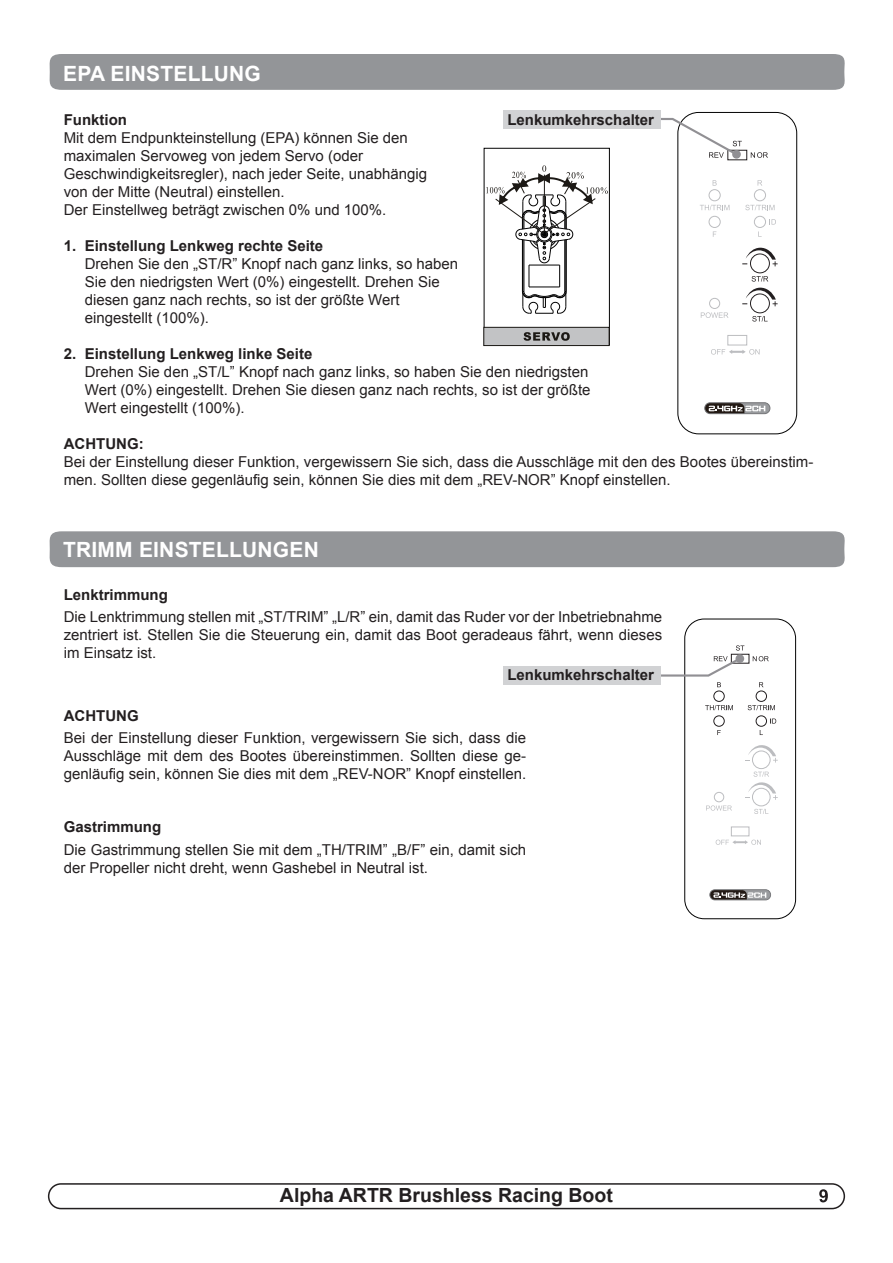
<style>
.page{position:relative;width:893px;height:1263px;background:#fff}
.page>*{position:absolute;margin:0;border:0;box-sizing:border-box;transform-origin:0 0}
.t1{font:700 21px "Arial";letter-spacing:.01em;color:#fff}
.t2{font:700 19.5px "Arial";color:#231f20}
.t3{font:15px/18px "Arial";color:#231f20}
.t4{font:700 15px "Arial";color:#231f20}
</style>
<div class="page">
<div style="left:49px;top:54px;width:796px;height:36px;background:#939598"></div>
<div style="left:49px;top:531px;width:796px;height:36px;background:#939598"></div>
<div style="left:484px;top:327px;width:125px;height:19px;background:#c2c3c5"></div>
<div style="left:484px;top:327px;width:125px;height:19px;border:1px solid #1c1915"></div>
<svg style="left:524px;top:332px;width:46px;height:9px"></svg>
<svg style="left:709px;top:889px;width:62px;height:11px"></svg>
<svg style="left:705px;top:705px;width:28px;height:5px"></svg>
<svg style="left:748px;top:705px;width:27px;height:5px"></svg>
<svg style="left:770px;top:718px;width:6px;height:5px"></svg>
<svg style="left:706px;top:805px;width:26px;height:6px"></svg>
<svg style="left:745px;top:745px;width:33px;height:17px"></svg>
<svg style="left:754px;top:809px;width:14px;height:5px"></svg>
<svg style="left:745px;top:771px;width:33px;height:29px"></svg>
<svg style="left:716px;top:826px;width:45px;height:19px"></svg>
<div style="left:714px;top:792px;width:10px;height:10px;border:1px solid #bcbdc0;border-radius:50%"></div>
<div style="left:756px;top:715px;width:11px;height:11px;border:1px solid #231f20;border-radius:50%"></div>
<div style="left:756px;top:691px;width:11px;height:11px;border:1px solid #231f20;border-radius:50%"></div>
<div style="left:713px;top:691px;width:11px;height:11px;border:1px solid #231f20;border-radius:50%"></div>
<div style="left:684px;top:619px;width:112px;height:300px;border:1px solid #030303;border-radius:19px"></div>
<div style="left:752px;top:751px;width:18px;height:18px;border:1px solid #bcbdc0;border-radius:50%"></div>
<div style="left:752px;top:788px;width:18px;height:18px;border:1px solid #bcbdc0;border-radius:50%"></div>
<div style="left:713px;top:715px;width:11px;height:11px;border:1px solid #231f20;border-radius:50%"></div>
<svg style="left:704px;top:402px;width:66px;height:12px"></svg>
<svg style="left:711px;top:335px;width:49px;height:20px"></svg>
<div style="left:677px;top:112px;width:120px;height:322px;border:1px solid #030303;border-radius:21px"></div>
<svg style="left:486px;top:117px;width:292px;height:205px"></svg>
<div style="left:732px;top:150px;width:9px;height:9px;background:#919094;border-radius:50%"></div>
<svg style="left:545px;top:645px;width:224px;height:42px"></svg>
<div style="left:735px;top:654px;width:9px;height:9px;background:#919094;border-radius:50%"></div>
<div style="left:48px;top:1183px;width:797px;height:26px;border:2px solid #231f20;border-radius:12px"></div>
<svg style="left:819px;top:1189px;width:9px;height:13px"></svg>
<div style="left:503px;top:666px;width:157px;height:18px;background:#d1d2d4"></div>
<div style="left:503px;top:111px;width:157px;height:18px;background:#d1d2d4"></div>
<h1 class="t1" style="left:63px;top:59px;width:199px">EPA EINSTELLUNG</h1>
<p class="t4" style="left:64px;top:110px;width:65px">Funktion</p>
<p class="t4" style="left:507px;top:109px;width:148px">Lenkumkehrschalter</p>
<p class="t3" style="left:64px;top:129px;width:365px">Mit dem Endpunkteinstellung (EPA) können Sie den maximalen Servoweg von jedem Servo (oder Geschwindigkeitsregler), nach jeder Seite, unabhängig von der Mitte (Neutral) einstellen.<br>Der Einstellweg beträgt zwischen 0% und 100%.</p>
<p class="t4" style="left:64px;top:236px;width:261px">1. Einstellung Lenkweg rechte Seite</p>
<p class="t3" style="left:85px;top:255px;width:375px">Drehen Sie den „ST/R” Knopf nach ganz links, so haben Sie den niedrigsten Wert (0%) eingestellt. Drehen Sie diesen ganz nach rechts, so ist der größte Wert eingestellt (100%).</p>
<p class="t4" style="left:64px;top:344px;width:250px">2. Einstellung Lenkweg linke Seite</p>
<p class="t3" style="left:85px;top:363px;width:507px">Drehen Sie den „ST/L” Knopf nach ganz links, so haben Sie den niedrigsten<br>Wert (0%) eingestellt. Drehen Sie diesen ganz nach rechts, so ist der größte<br>Wert eingestellt (100%).</p>
<p class="t4" style="left:64px;top:434px;width:81px">ACHTUNG:</p>
<p class="t3" style="left:64px;top:453px;width:751px">Bei der Einstellung dieser Funktion, vergewissern Sie sich, dass die Ausschläge mit den des Bootes übereinstim&shy;men. Sollten diese gegenläufig sein, können Sie dies mit dem „REV-NOR” Knopf einstellen.</p>
<h1 class="t1" style="left:63px;top:536px;width:257px">TRIMM EINSTELLUNGEN</h1>
<p class="t4" style="left:64px;top:585px;width:106px">Lenktrimmung</p>
<p class="t3" style="left:64px;top:608px;width:600px;text-align:justify">Die Lenktrimmung stellen mit „ST/TRIM” „L/R” ein, damit das Ruder vor der Inbetriebnahme zentriert ist. Stellen Sie die Steuerung ein, damit das Boot geradeaus fährt, wenn dieses im Einsatz ist.</p>
<p class="t4" style="left:507px;top:665px;width:148px">Lenkumkehrschalter</p>
<p class="t4" style="left:64px;top:706px;width:76px">ACHTUNG</p>
<p class="t3" style="left:64px;top:729px;width:464px;text-align:justify">Bei der Einstellung dieser Funktion, vergewissern Sie sich, dass die Ausschläge mit dem des Bootes übereinstimmen. Sollten diese ge&shy;genläufig sein, können Sie dies mit dem „REV-NOR” Knopf einstellen.</p>
<p class="t4" style="left:64px;top:817px;width:99px">Gastrimmung</p>
<p class="t3" style="left:64px;top:840px;width:464px">Die Gastrimmung stellen Sie mit dem „TH/TRIM” „B/F” ein, damit sich der Propeller nicht dreht, wenn Gashebel in Neutral ist.</p>
<h2 class="t2" style="left:280px;top:1183px;width:334px">Alpha ARTR Brushless Racing Boot</h2>
</div>
